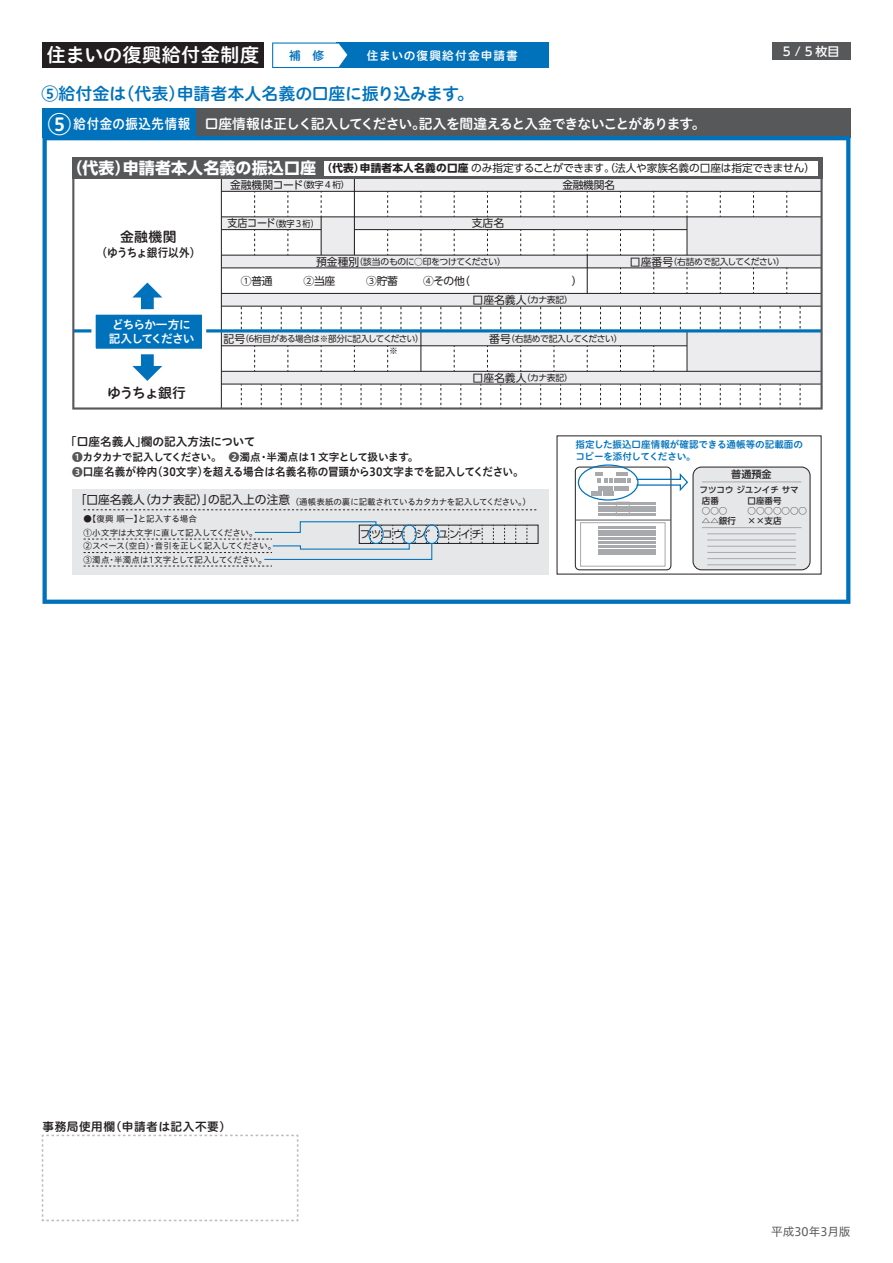
<style>
.page{position:relative;width:893px;height:1263px;background:#fff}
.page>*{position:absolute;margin:0;border:0;box-sizing:border-box;transform-origin:0 0}
.t1{font:19.2px "Hiragino UD Sans R Std W6";letter-spacing:.025em;color:#fff}
.t2{font:16.95px "Hiragino UD Sans R Std W6";letter-spacing:-.015em;color:#0072bc}
.t3{font:13.8px "Hiragino UD Sans R Std W6";letter-spacing:-.035em;color:#fff;scale:.9 1}
.t4{font:13.8px "Hiragino UD Sans R Std W6";letter-spacing:-.015em;color:#231f20}
.t5{font:500 12px "UD Shin Go Pro";color:#fff}
.t6{font:11.85px "Hiragino UD Sans R Std W6";letter-spacing:-.035em;color:#231f20;scale:.9 1}
.t7{font:11.7px "UD Shin Go Pro";color:#231f20}
.t8{font:11.7px "Hiragino UD Sans R Std W6";color:#231f20}
.t9{font:11.7px "Hiragino UD Sans R Std W6";letter-spacing:.04em;color:#231f20}
.t10{font:11.7px/14.1px "Hiragino UD Sans Std W6";letter-spacing:-.065em;color:#fff}
.t11{font:11.7px "Hiragino UD Sans R Std W6";letter-spacing:.085em;color:#fff}
.t12{font:11.7px "Hiragino UD Sans Std W4";color:#57585a}
.t13{font:11.7px "Hiragino UD Sans R Std W6";color:#0072bc}
.t14{font:11.4px "Hiragino UD Sans Std W6";letter-spacing:-.005em;color:#231f20;scale:.93 1}
.t15{font:10.8px "UD Shin Go Pro";letter-spacing:-.02em;color:#231f20}
.t16{font:10.65px "UD Shin Go Pro";letter-spacing:-.015em;color:#231f20}
.t17{font:10.65px "Hiragino UD Sans Std W6";letter-spacing:-.055em;color:#231f20}
.t18{font:10.5px "UD Shin Go Pro";letter-spacing:.065em;color:#231f20}
.t19{font:500 10.05px "UD Shin Go Pro";color:#231f20}
.t20{font:9.6px/11.7px "Hiragino UD Sans R Std W6";color:#0072bc}
.t21{font:8.7px/11.9px "UD Shin Go Pro";letter-spacing:-.045em;color:#231f20}
.t22{font:8.7px "UD Shin Go Pro";letter-spacing:-.045em;color:#231f20;scale:.93 1}
.t23{font:8.55px/13.5px "Hiragino UD Sans Std W4";letter-spacing:-.035em;color:#231f20}
.t24{font:500 8.55px/10.1px "UD Shin Go Pro";color:#231f20}
.t25{font:8.55px "Hiragino UD Sans Std W4";letter-spacing:.01em;color:#231f20}
.s1{font-size:23.4px}
.s2{font-weight:700;font-size:15.9px;color:#fff}
.s3{font-weight:700}
.s4{font-size:8.7px}
.s5{font-size:10.8px}
.s6{color:#57585a}
.s7{font-size:10.65px;color:#57585a}
</style>
<div class="page">
<div style="left:196px;top:108px;width:654px;height:30px;background:#57585a"></div>
<div style="left:772px;top:43px;width:78px;height:17px;background:#57585a"></div>
<svg style="left:41px;top:1134px;width:258px;height:88px"></svg>
<div style="left:43px;top:108px;width:153px;height:30px;background:#0072bc"></div>
<svg style="left:43px;top:136px;width:807px;height:468px"></svg>
<hr style="left:576px;top:520px;width:95px;height:1px;background:#57585a">
<hr style="left:591px;top:492px;width:11px;height:4px;background:#a8a9ad">
<hr style="left:603px;top:492px;width:11px;height:4px;background:#a8a9ad">
<hr style="left:598px;top:502px;width:58px;height:2px;background:#a8a9ad">
<hr style="left:598px;top:506px;width:58px;height:2px;background:#a8a9ad">
<hr style="left:598px;top:510px;width:58px;height:2px;background:#a8a9ad">
<hr style="left:598px;top:513px;width:58px;height:3px;background:#a8a9ad">
<hr style="left:598px;top:526px;width:58px;height:3px;background:#a8a9ad">
<hr style="left:598px;top:530px;width:58px;height:2px;background:#a8a9ad">
<hr style="left:598px;top:534px;width:58px;height:2px;background:#a8a9ad">
<hr style="left:598px;top:537px;width:58px;height:3px;background:#a8a9ad">
<hr style="left:598px;top:542px;width:58px;height:2px;background:#a8a9ad">
<hr style="left:598px;top:545px;width:58px;height:2px;background:#a8a9ad">
<hr style="left:598px;top:549px;width:58px;height:2px;background:#a8a9ad">
<hr style="left:598px;top:553px;width:58px;height:2px;background:#a8a9ad">
<div style="left:616px;top:502px;width:13px;height:14px;border:1px solid #a8a9ad"></div>
<div style="left:580px;top:522px;width:85px;height:44px;border:1px solid #a8a9ad"></div>
<svg style="left:595px;top:471px;width:94px;height:22px"></svg>
<svg style="left:527px;top:527px;width:1px;height:15px"></svg>
<div style="left:359px;top:525px;width:179px;height:19px;border:1px solid #231f20"></div>
<svg style="left:448px;top:525px;width:1px;height:18px"></svg>
<svg style="left:471px;top:525px;width:1px;height:18px"></svg>
<svg style="left:460px;top:525px;width:1px;height:18px"></svg>
<svg style="left:493px;top:525px;width:1px;height:18px"></svg>
<svg style="left:482px;top:525px;width:1px;height:18px"></svg>
<svg style="left:515px;top:525px;width:1px;height:18px"></svg>
<svg style="left:504px;top:525px;width:1px;height:18px"></svg>
<svg style="left:72px;top:179px;width:751px;height:231px"></svg>
<div style="left:72px;top:157px;width:751px;height:22px;background:#57585a"></div>
<div style="left:94px;top:313px;width:110px;height:38px;background:#0072bc"></div>
<div style="left:91px;top:310px;width:115px;height:43px;border:4px solid #fff"></div>
<svg style="left:132px;top:283px;width:30px;height:26px"></svg>
<svg style="left:132px;top:354px;width:30px;height:27px"></svg>
<div style="left:578px;top:464px;width:61px;height:37px;border:1px solid #0072bc;border-radius:50%"></div>
<div style="left:424px;top:524px;width:15px;height:20px;border:1px solid #0072bc;border-radius:50%"></div>
<svg style="left:84px;top:509px;width:454px;height:1px"></svg>
<svg style="left:84px;top:521px;width:354px;height:39px;background:#d5dbe1"></svg>
<svg style="left:84px;top:566px;width:188px;height:1px"></svg>
<div style="left:693px;top:467px;width:117px;height:103px;background:#e6e7e9;border-radius:9px"></div>
<div style="left:693px;top:467px;width:117px;height:103px;border:1px solid #231f20;border-radius:9px"></div>
<hr style="left:702px;top:481px;width:99px;height:1px;background:#a8a9ad">
<hr style="left:702px;top:527px;width:99px;height:1px;background:#a8a9ad">
<hr style="left:707px;top:533px;width:89px;height:1px;background:#a8a9ad">
<hr style="left:707px;top:540px;width:89px;height:1px;background:#a8a9ad">
<hr style="left:707px;top:546px;width:89px;height:1px;background:#a8a9ad">
<hr style="left:707px;top:552px;width:89px;height:1px;background:#a8a9ad">
<hr style="left:707px;top:558px;width:89px;height:1px;background:#a8a9ad">
<hr style="left:707px;top:564px;width:89px;height:1px;background:#a8a9ad">
<div style="left:336px;top:43px;width:213px;height:25px;background:#0072bc"></div>
<svg style="left:272px;top:43px;width:76px;height:25px"></svg>
<div style="left:43px;top:43px;width:221px;height:25px;background:#231f20"></div>
<div style="left:324px;top:161px;width:493px;height:14px;background:#fff"></div>
<h1 class="t1" style="left:47px;top:40px;width:214px">住まいの復興給付金制度</h1>
<h3 class="t13" style="left:289px;top:46px;width:37px">補　修</h3>
<h3 class="t11" style="left:367px;top:46px;width:153px">住まいの復興給付金申請書</h3>
<h2 class="t2" style="left:41px;top:81px;width:434px">⑤給付金は（代表）申請者本人名義の口座に振り込みます。</h2>
<h3 class="t3" style="left:48px;top:113px;width:732px"><span class="s1">⑤</span> 給付金の振込先情報 口座情報は正しく記入してください。記入を間違えると入金できないことがあります。</h3>
<h3 class="t5" style="left:783px;top:41px;width:58px">5 / 5 枚目</h3>
<p class="t16" style="left:66px;top:160px;width:750px"><span class="s2">（代表）申請者本人名義の振込口座</span><span class="s3">（代表）申請者本人名義の口座</span>のみ指定することができます。（法人や家族名義の口座は指定できません）</p>
<h3 class="t4" style="left:120px;top:227px;width:58px">金融機関</h3>
<h3 class="t6" style="left:96px;top:244px;width:117px">（ゆうちょ銀行以外）</h3>
<h3 class="t10" style="left:109px;top:317px;width:87px">どちらか一方に記入してください</h3>
<h3 class="t4" style="left:107px;top:382px;width:80px">ゆうちょ銀行</h3>
<p class="t15" style="left:230px;top:176px;width:121px">金融機関コード<span class="s4">（数字４桁）</span></p>
<p class="t22" style="left:228px;top:216px;width:100px"><span class="s5">支店コード</span>（数字３桁）</p>
<p class="t15" style="left:472px;top:215px;width:34px">支店名</p>
<p class="t15" style="left:562px;top:176px;width:54px">金融機関名</p>
<p class="t21" style="left:316px;top:255px;width:191px"><span class="s5">預金種別</span>（該当のものに○印をつけてください）</p>
<p class="t21" style="left:630px;top:255px;width:156px"><span class="s5">口座番号</span>（右詰めで記入してください）</p>
<p class="t15" style="left:241px;top:273px;width:33px">①普通</p>
<p class="t15" style="left:303px;top:273px;width:33px">②当座</p>
<p class="t15" style="left:366px;top:273px;width:33px">③貯蓄</p>
<p class="t15" style="left:423px;top:273px;width:48px">④その他（</p>
<p class="t15" style="left:572px;top:273px;width:12px">）</p>
<p class="t21" style="left:473px;top:294px;width:102px"><span class="s5">口座名義人</span>（カナ表記）</p>
<p class="t21" style="left:389px;top:333px;width:36px;text-indent:-166px"><span class="s5">記号</span>（6桁目がある場合は※部分に記入してください）※</p>
<p class="t21" style="left:489px;top:333px;width:135px"><span class="s5">番号</span>（右詰めで記入してください）</p>
<p class="t21" style="left:473px;top:372px;width:102px"><span class="s5">口座名義人</span>（カナ表記）</p>
<h3 class="t8" style="left:65px;top:432px;width:192px">「口座名義人」欄の記入方法について</h3>
<p class="t17" style="left:72px;top:448px;width:348px"><span class="s6">❶</span>カタカナで記入してください。 <span class="s6">❷</span>濁点・半濁点は１文字として扱います。</p>
<h3 class="t14" style="left:72px;top:463px;width:487px"><span class="s7">❸</span>口座名義が枠内（30文字）を超える場合は名義名称の冒頭から30文字までを記入してください。</h3>
<p class="t20" style="left:575px;top:438px;width:229px">指定した振込口座情報が確認できる通帳等の記載面のコピーを添付してください。</p>
<p class="t19" style="left:731px;top:466px;width:42px">普通預金</p>
<h3 class="t7" style="left:75px;top:490px;width:217px">「口座名義人（カナ表記）」の記入上の注意</h3>
<p class="t25" style="left:84px;top:512px;width:115px">●【復興 順一】と記入する場合</p>
<p class="t23" style="left:291px;top:495px;width:242px">（通帳表紙の裏に記載されているカタカナを記入してください。）</p>
<p class="t24" style="left:700px;top:484px;width:101px">フツコウ ジユンイチ サマ</p>
<p class="t24" style="left:702px;top:495px;width:19px">店番</p>
<p class="t24" style="left:702px;top:515px;width:36px">△△銀行</p>
<p class="t24" style="left:748px;top:495px;width:36px">口座番号</p>
<p class="t24" style="left:702px;top:505px;width:27px">○○○</p>
<p class="t24" style="left:748px;top:505px;width:61px">○○○○○○○ ××支店</p>
<p class="t23" style="left:84px;top:525px;width:194px">①小文字は大文字に直して記入してください。<br>②スペース（空白）・音引を正しく記入してください。<br>③濁点・半濁点は1文字として記入してください。</p>
<p class="t18" style="left:360px;top:525px;width:124px">フツコウ　シ゛ユンイチ</p>
<h3 class="t9" style="left:43px;top:1117px;width:190px">事務局使用欄（申請者は記入不要）</h3>
<h3 class="t12" style="left:771px;top:1223px;width:81px">平成30年3月版</h3>
</div>
